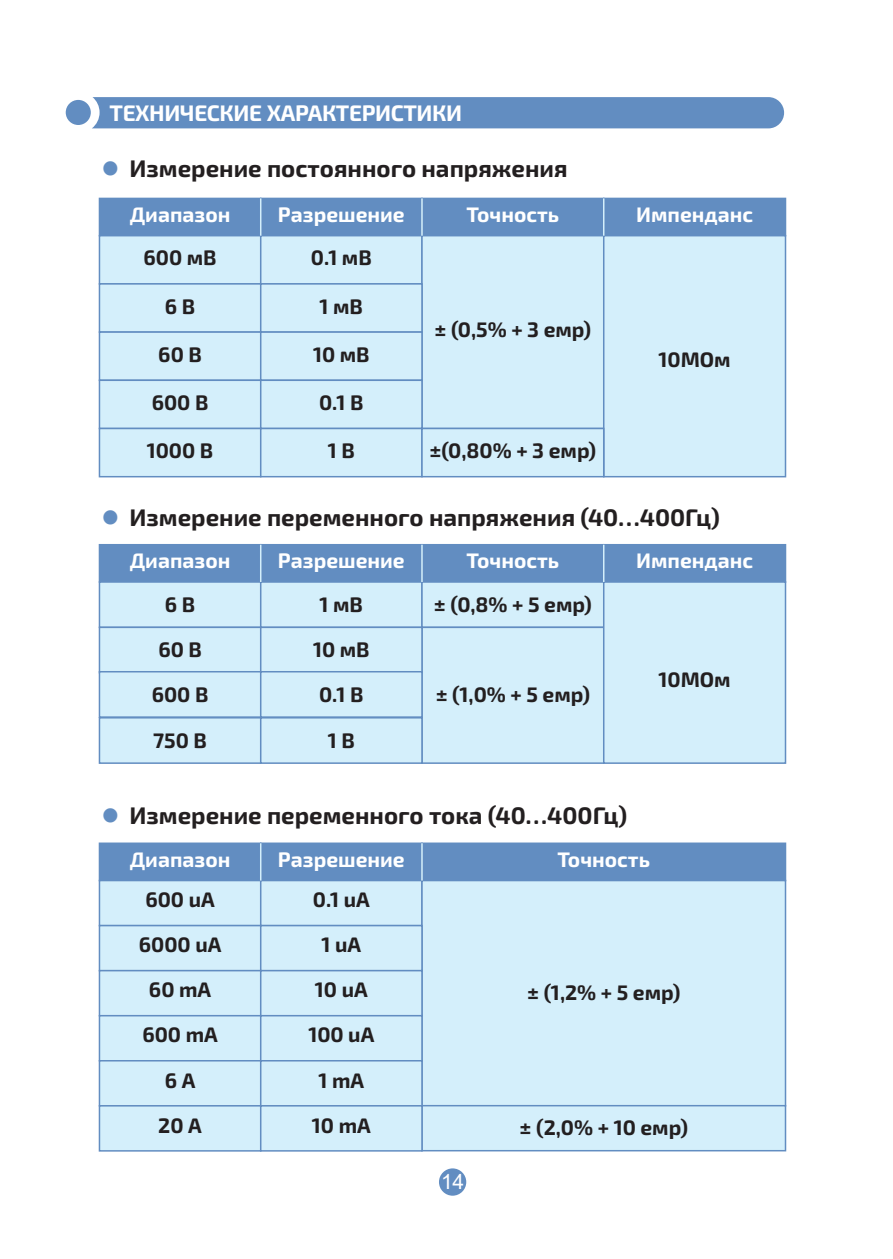
<style>
.page{position:relative;width:893px;height:1259px;background:#fff}
.page>*{position:absolute;margin:0;border:0;box-sizing:border-box;transform-origin:0 0}
.t1{font:700 24px "Exo 2.0";color:#231f20}
.t2{font:700 22.5px "Exo 2.0";letter-spacing:-.02em;color:#fff}
.t3{font:700 21px/45px "Exo 2.0";color:#231f20;text-align:center}
.t4{font:700 21px "Exo 2.0";color:#fff}
.t5{font:21px "Arial";color:#fff}
.s1{color:#628dc1}
</style>
<div class="page">
<div style="left:99px;top:198px;width:162px;height:38px;background:#628dc1"></div>
<div style="left:260px;top:198px;width:163px;height:38px;background:#628dc1"></div>
<div style="left:421px;top:198px;width:183px;height:38px;background:#628dc1"></div>
<div style="left:603px;top:198px;width:183px;height:38px;background:#628dc1"></div>
<div style="left:99px;top:235px;width:162px;height:50px;background:#d4effb;border:2px solid #628dc1"></div>
<div style="left:260px;top:235px;width:163px;height:50px;background:#d4effb;border:2px solid #628dc1"></div>
<div style="left:421px;top:235px;width:183px;height:194px;background:#d4effb;border:2px solid #628dc1"></div>
<div style="left:603px;top:235px;width:183px;height:242px;background:#d4effb;border:2px solid #628dc1"></div>
<div style="left:99px;top:283px;width:162px;height:50px;background:#d4effb;border:2px solid #628dc1"></div>
<div style="left:260px;top:283px;width:163px;height:50px;background:#d4effb;border:2px solid #628dc1"></div>
<div style="left:99px;top:331px;width:162px;height:50px;background:#d4effb;border:2px solid #628dc1"></div>
<div style="left:260px;top:331px;width:163px;height:50px;background:#d4effb;border:2px solid #628dc1"></div>
<div style="left:99px;top:379px;width:162px;height:50px;background:#d4effb;border:2px solid #628dc1"></div>
<div style="left:260px;top:379px;width:163px;height:50px;background:#d4effb;border:2px solid #628dc1"></div>
<div style="left:99px;top:428px;width:162px;height:49px;background:#d4effb;border:2px solid #628dc1"></div>
<div style="left:260px;top:428px;width:163px;height:49px;background:#d4effb;border:2px solid #628dc1"></div>
<div style="left:421px;top:428px;width:183px;height:49px;background:#d4effb;border:2px solid #628dc1"></div>
<hr style="left:260px;top:198px;width:1px;height:38px;background:#d4effb">
<hr style="left:421px;top:198px;width:2px;height:38px;background:#d4effb">
<hr style="left:603px;top:198px;width:1px;height:38px;background:#d4effb">
<div style="left:99px;top:544px;width:162px;height:39px;background:#628dc1"></div>
<div style="left:260px;top:544px;width:163px;height:39px;background:#628dc1"></div>
<div style="left:421px;top:544px;width:183px;height:39px;background:#628dc1"></div>
<div style="left:603px;top:544px;width:183px;height:39px;background:#628dc1"></div>
<div style="left:99px;top:581px;width:162px;height:47px;background:#d4effb;border:2px solid #628dc1"></div>
<div style="left:260px;top:581px;width:163px;height:47px;background:#d4effb;border:2px solid #628dc1"></div>
<div style="left:421px;top:581px;width:183px;height:47px;background:#d4effb;border:2px solid #628dc1"></div>
<div style="left:421px;top:626px;width:183px;height:138px;background:#d4effb;border:2px solid #628dc1"></div>
<div style="left:603px;top:581px;width:183px;height:183px;background:#d4effb;border:2px solid #628dc1"></div>
<div style="left:99px;top:626px;width:162px;height:47px;background:#d4effb;border:2px solid #628dc1"></div>
<div style="left:260px;top:626px;width:163px;height:47px;background:#d4effb;border:2px solid #628dc1"></div>
<div style="left:99px;top:671px;width:162px;height:47px;background:#d4effb;border:2px solid #628dc1"></div>
<div style="left:260px;top:671px;width:163px;height:47px;background:#d4effb;border:2px solid #628dc1"></div>
<div style="left:99px;top:717px;width:162px;height:47px;background:#d4effb;border:2px solid #628dc1"></div>
<div style="left:260px;top:717px;width:163px;height:47px;background:#d4effb;border:2px solid #628dc1"></div>
<hr style="left:260px;top:545px;width:1px;height:37px;background:#d4effb">
<hr style="left:421px;top:545px;width:2px;height:37px;background:#d4effb">
<hr style="left:603px;top:545px;width:1px;height:37px;background:#d4effb">
<div style="left:99px;top:842px;width:162px;height:39px;background:#628dc1;border:2px solid #628dc1"></div>
<div style="left:260px;top:842px;width:163px;height:39px;background:#628dc1;border:2px solid #628dc1"></div>
<div style="left:421px;top:842px;width:365px;height:39px;background:#628dc1;border:2px solid #628dc1"></div>
<div style="left:99px;top:880px;width:162px;height:46px;background:#d4effb;border:2px solid #628dc1"></div>
<div style="left:260px;top:880px;width:163px;height:46px;background:#d4effb;border:2px solid #628dc1"></div>
<div style="left:421px;top:880px;width:365px;height:226px;background:#d4effb;border:2px solid #628dc1"></div>
<div style="left:421px;top:1105px;width:365px;height:46px;background:#d4effb;border:2px solid #628dc1"></div>
<div style="left:99px;top:925px;width:162px;height:46px;background:#d4effb;border:2px solid #628dc1"></div>
<div style="left:260px;top:925px;width:163px;height:46px;background:#d4effb;border:2px solid #628dc1"></div>
<div style="left:99px;top:970px;width:162px;height:46px;background:#d4effb;border:2px solid #628dc1"></div>
<div style="left:260px;top:970px;width:163px;height:46px;background:#d4effb;border:2px solid #628dc1"></div>
<div style="left:99px;top:1015px;width:162px;height:46px;background:#d4effb;border:2px solid #628dc1"></div>
<div style="left:260px;top:1015px;width:163px;height:46px;background:#d4effb;border:2px solid #628dc1"></div>
<div style="left:99px;top:1060px;width:162px;height:46px;background:#d4effb;border:2px solid #628dc1"></div>
<div style="left:260px;top:1060px;width:163px;height:46px;background:#d4effb;border:2px solid #628dc1"></div>
<div style="left:99px;top:1105px;width:162px;height:46px;background:#d4effb;border:2px solid #628dc1"></div>
<div style="left:260px;top:1105px;width:163px;height:46px;background:#d4effb;border:2px solid #628dc1"></div>
<hr style="left:260px;top:843px;width:1px;height:37px;background:#d4effb">
<hr style="left:421px;top:843px;width:2px;height:37px;background:#d4effb">
<div style="left:66px;top:97px;width:718px;height:31px;background:#628dc1"></div>
<div style="left:439px;top:1168px;width:27px;height:27px;background:#628dc1;border-radius:50%"></div>
<p class="t2" style="left:110px;top:100px;width:354px">ТЕХНИЧЕСКИЕ ХАРАКТЕРИСТИКИ</p>
<p class="t1" style="left:99px;top:154px;width:470px"><span class="s1">•</span> Измерение постоянного напряжения</p>
<p class="t4" style="left:130px;top:202px;width:102px">Диапазон</p>
<p class="t4" style="left:278px;top:202px;width:128px">Разрешение</p>
<p class="t4" style="left:467px;top:202px;width:94px">Точность</p>
<p class="t4" style="left:636px;top:202px;width:118px">Импенданс</p>
<p class="t3" style="left:144px;top:236px;width:75px">600 мВ</p>
<p class="t3" style="left:311px;top:236px;width:62px">0.1 мВ</p>
<p class="t3" style="left:165px;top:284px;width:32px">6 В</p>
<p class="t3" style="left:320px;top:284px;width:45px">1 мВ</p>
<p class="t3" style="left:158px;top:332px;width:45px">60 В</p>
<p class="t3" style="left:313px;top:332px;width:58px">10 мВ</p>
<p class="t3" style="left:152px;top:380px;width:58px">600 В</p>
<p class="t3" style="left:319px;top:380px;width:46px">0.1 В</p>
<p class="t3" style="left:147px;top:429px;width:68px">1000 В</p>
<p class="t3" style="left:328px;top:429px;width:28px">1 В</p>
<p class="t3" style="left:429px;top:429px;width:168px">±(0,80% + 3 емр)</p>
<p class="t3" style="left:434px;top:308px;width:158px">± (0,5% + 3 емр)</p>
<p class="t3" style="left:658px;top:338px;width:74px">10МОм</p>
<p class="t1" style="left:99px;top:503px;width:622px"><span class="s1">•</span> Измерение переменного напряжения (40…400Гц)</p>
<p class="t4" style="left:130px;top:548px;width:102px">Диапазон</p>
<p class="t4" style="left:278px;top:548px;width:128px">Разрешение</p>
<p class="t4" style="left:467px;top:548px;width:94px">Точность</p>
<p class="t4" style="left:636px;top:548px;width:118px">Импенданс</p>
<p class="t3" style="left:165px;top:582px;width:32px">6 В</p>
<p class="t3" style="left:320px;top:582px;width:45px">1 мВ</p>
<p class="t3" style="left:434px;top:582px;width:159px">± (0,8% + 5 емр)</p>
<p class="t3" style="left:158px;top:627px;width:45px">60 В</p>
<p class="t3" style="left:313px;top:627px;width:58px">10 мВ</p>
<p class="t3" style="left:152px;top:673px;width:58px">600 В</p>
<p class="t3" style="left:319px;top:673px;width:46px">0.1 В</p>
<p class="t3" style="left:153px;top:718px;width:55px">750 В</p>
<p class="t3" style="left:328px;top:718px;width:28px">1 В</p>
<p class="t3" style="left:436px;top:672px;width:156px">± (1,0% + 5 емр)</p>
<p class="t1" style="left:99px;top:801px;width:529px"><span class="s1">•</span> Измерение переменного тока (40…400Гц)</p>
<p class="t3" style="left:658px;top:657px;width:74px">10МОм</p>
<p class="t4" style="left:130px;top:847px;width:102px">Диапазон</p>
<p class="t4" style="left:278px;top:847px;width:128px">Разрешение</p>
<p class="t4" style="left:557px;top:847px;width:94px">Точность</p>
<p class="t3" style="left:145px;top:878px;width:71px">600 uА</p>
<p class="t3" style="left:308px;top:878px;width:68px">0.1 uА<br>1 uА<br>10 uА<br>100 uА<br>1 mА<br>10 mА</p>
<p class="t3" style="left:139px;top:923px;width:84px">6000 uА<br>60 mА<br>600 mА<br>6 А<br>20 А</p>
<p class="t3" style="left:527px;top:971px;width:155px">± (1,2% + 5 емр)</p>
<p class="t3" style="left:519px;top:1106px;width:170px">± (2,0% + 10 емр)</p>
<p class="t5" style="left:441px;top:1167px;width:24px">14</p>
</div>
